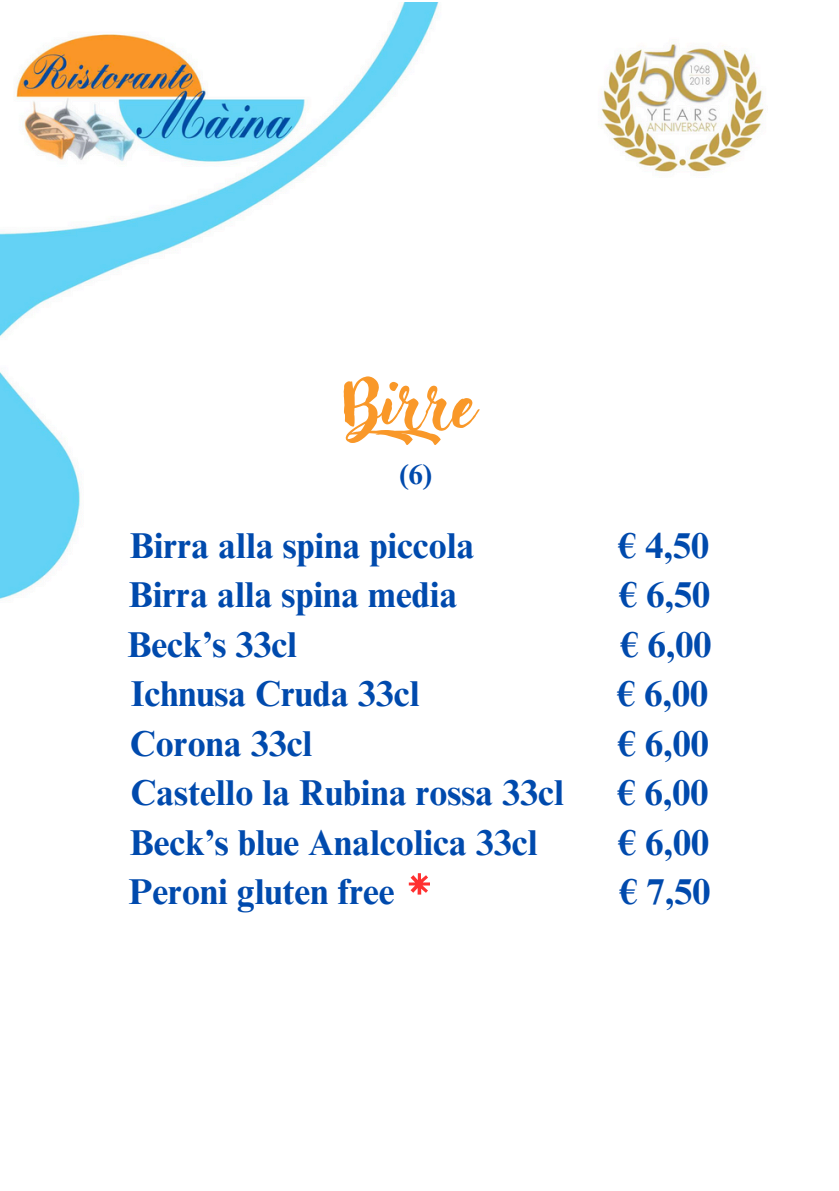
<style>
.page{position:relative;width:839px;height:1191px;background:#fff}
.page>*{position:absolute;margin:0;border:0;box-sizing:border-box;transform-origin:0 0}
.t1{font:64px "Adlery Pro Swash";color:#f99829}
.t2{font:700 36px "Times NRMT Pro";color:#004aad}
.t3{font:700 28px "Times NRMT Pro";color:#004aad}
</style>
<div class="page">
<img style="left:0;top:3px;width:764px;height:892px">
<svg style="left:409px;top:873px;width:21px;height:21px"></svg>
<p class="t1" style="left:341px;top:373px;width:138px">Bire</p>
<p class="t3" style="left:399px;top:464px;width:34px">(6)</p>
<h1 class="t2" style="left:130px;top:532px;width:346px">Birra alla spina piccola</h1>
<h1 class="t2" style="left:618px;top:532px;width:92px">€ 4,50</h1>
<p class="t2" style="left:129px;top:582px;width:330px">Birra alla spina media</p>
<p class="t2" style="left:619px;top:582px;width:92px">€ 6,50</p>
<p class="t2" style="left:127px;top:631px;width:171px">Beck’s 33cl</p>
<p class="t2" style="left:621px;top:631px;width:92px">€ 6,00</p>
<p class="t2" style="left:131px;top:680px;width:290px">Ichnusa Cruda 33cl</p>
<p class="t2" style="left:617px;top:680px;width:92px">€ 6,00</p>
<p class="t2" style="left:130px;top:730px;width:184px">Corona 33cl</p>
<p class="t2" style="left:618px;top:730px;width:92px">€ 6,00</p>
<p class="t2" style="left:130px;top:779px;width:435px">Castello la Rubina rossa 33cl</p>
<p class="t2" style="left:617px;top:779px;width:92px">€ 6,00</p>
<p class="t2" style="left:130px;top:829px;width:409px">Beck’s blue Analcolica 33cl</p>
<p class="t2" style="left:618px;top:829px;width:92px">€ 6,00</p>
<p class="t2" style="left:128px;top:878px;width:268px">Peroni gluten free</p>
<p class="t2" style="left:619px;top:878px;width:92px">€ 7,50</p>
</div>
